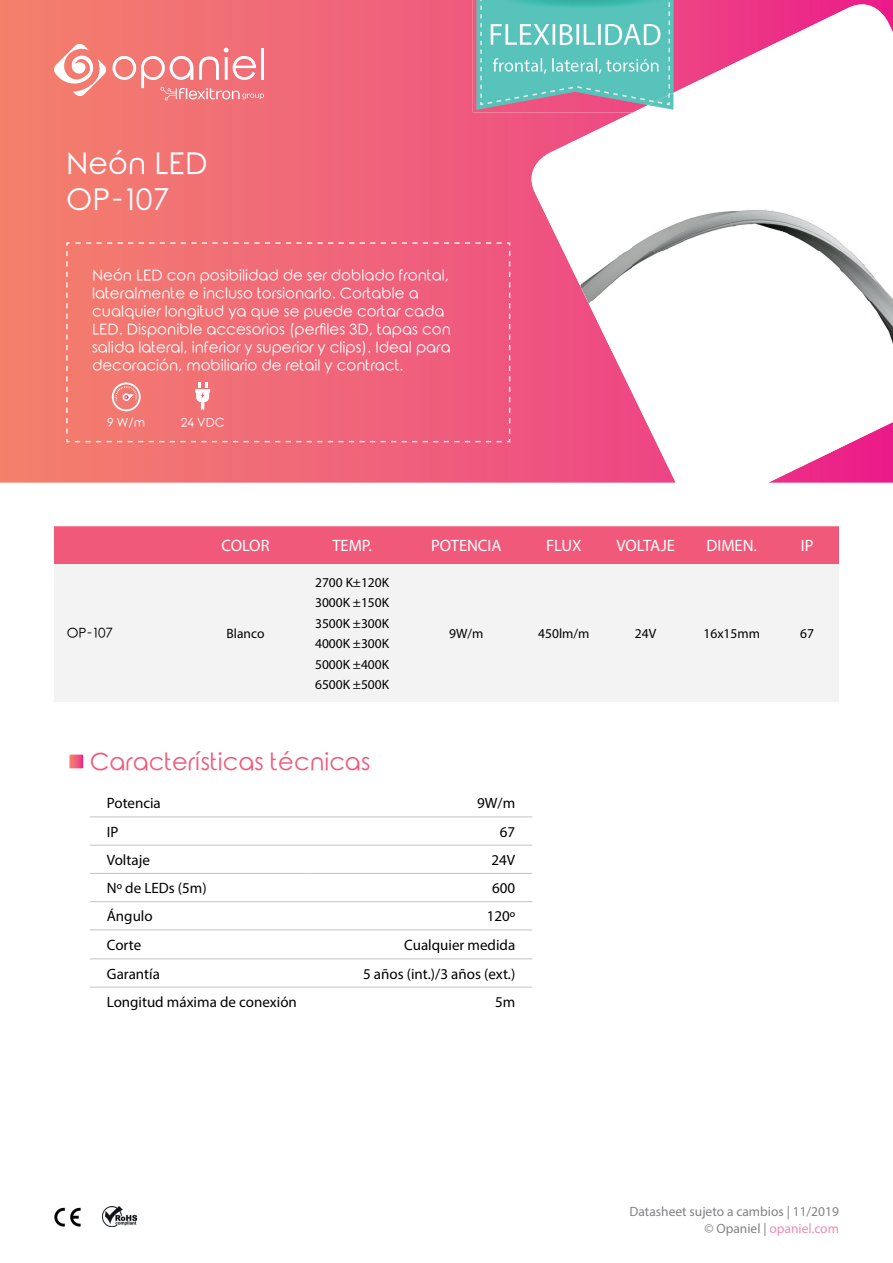
<style>
.page{position:relative;width:893px;height:1263px;background:#fff}
.page>*{position:absolute;margin:0;border:0;box-sizing:border-box;transform-origin:0 0}
.t1{font:30px/36px "Rounded Elegance";color:#fff}
.t2{font:24px "Rounded Elegance";color:#f0597a}
.t3{font:16.5px "Myriad Pro";color:#fff}
.t4{font:15px/18px "Rounded Elegance";color:#fff}
.t5{font:15px "Myriad Pro";color:#000001}
.t6{font:13.5px/20.4px "Myriad Pro";color:#000001;text-align:justify}
.t7{font:13.5px/16.5px "Myriad Pro";color:#808285;text-align:right}
.t8{font:13.5px "Rounded Elegance";color:#000001}
.t9{font:12px "Rounded Elegance";color:#fff}
.s1{color:#f18ab5}
</style>
<div class="page">
<svg style="left:0;top:0;width:522px;height:483px;background:#f16d75"></svg>
<svg style="left:66px;top:242px;width:445px;height:201px;background:#f06a78"></svg>
<svg style="left:54px;top:44px;width:210px;height:56px;background:#f48e8d"></svg>
<svg style="left:195px;top:383px;width:15px;height:26px"></svg>
<svg style="left:112px;top:382px;width:29px;height:29px"></svg>
<img style="left:54px;top:1207px;width:27px;height:20px">
<img style="left:102px;top:1207px;width:34px;height:19px">
<svg style="left:522px;top:0;width:371px;height:483px"></svg>
<img style="left:580px;top:202px;width:313px;height:99px">
<img style="left:588px;top:301px;width:305px;height:49px">
<div style="left:54px;top:526px;width:785px;height:38px;background:#f0597a"></div>
<div style="left:54px;top:564px;width:785px;height:138px;background:#f3f3f3"></div>
<hr style="left:90px;top:817px;width:221px;height:1px;background:#c1c3c2">
<hr style="left:311px;top:817px;width:221px;height:1px;background:#c1c3c2">
<hr style="left:90px;top:845px;width:221px;height:1px;background:#c1c3c2">
<hr style="left:311px;top:845px;width:221px;height:1px;background:#c1c3c2">
<hr style="left:90px;top:873px;width:221px;height:1px;background:#c1c3c2">
<hr style="left:311px;top:873px;width:221px;height:1px;background:#c1c3c2">
<hr style="left:90px;top:901px;width:221px;height:1px;background:#c1c3c2">
<hr style="left:311px;top:901px;width:221px;height:1px;background:#c1c3c2">
<hr style="left:90px;top:930px;width:221px;height:1px;background:#c1c3c2">
<hr style="left:311px;top:930px;width:221px;height:1px;background:#c1c3c2">
<hr style="left:90px;top:958px;width:221px;height:1px;background:#c1c3c2">
<hr style="left:311px;top:958px;width:221px;height:1px;background:#c1c3c2">
<hr style="left:90px;top:987px;width:221px;height:1px;background:#c1c3c2">
<hr style="left:311px;top:987px;width:221px;height:1px;background:#c1c3c2">
<svg style="left:69px;top:755px;width:14px;height:13px"></svg>
<img style="left:473px;top:0;width:205px;height:112px">
<img style="left:633px;top:91px;width:45px;height:21px">
<h1 class="t1" style="left:66px;top:149px;width:143px">Neón LED<br>OP-107</h1>
<p class="t4" style="left:92px;top:268px;width:360px">Neón LED con posibilidad de ser doblado frontal, lateralmente e incluso torsionarlo. Cortable a cualquier longitud ya que se puede cortar cada LED. Disponible accesorios (perfiles 3D, tapas con salida lateral, inferior y superior y clips). Ideal para decoración, mobiliario de retail y contract.</p>
<p class="t9" style="left:107px;top:416px;width:39px">9 W/m</p>
<p class="t9" style="left:181px;top:416px;width:45px">24 VDC</p>
<p class="t3" style="left:222px;top:536px;width:49px">COLOR</p>
<p class="t3" style="left:332px;top:536px;width:41px">TEMP.</p>
<p class="t3" style="left:431px;top:536px;width:72px">POTENCIA</p>
<p class="t3" style="left:546px;top:536px;width:37px">FLUX</p>
<p class="t3" style="left:616px;top:536px;width:60px">VOLTAJE</p>
<p class="t3" style="left:706px;top:536px;width:52px">DIMEN.</p>
<p class="t3" style="left:801px;top:536px;width:14px">IP</p>
<p class="t8" style="left:67px;top:625px;width:48px">OP-107</p>
<p class="t6" style="left:227px;top:623px;width:39px">Blanco</p>
<p class="t6" style="left:315px;top:572px;width:76px">2700 K±120K 3000K ±150K 3500K ±300K 4000K ±300K 5000K ±400K 6500K ±500K</p>
<p class="t6" style="left:449px;top:623px;width:36px">9W/m</p>
<p class="t6" style="left:538px;top:623px;width:53px">450lm/m</p>
<p class="t6" style="left:635px;top:623px;width:23px">24V</p>
<p class="t6" style="left:703px;top:623px;width:58px">16x15mm</p>
<p class="t6" style="left:800px;top:623px;width:15px">67</p>
<h2 class="t2" style="left:90px;top:748px;width:282px">Características técnicas</h2>
<p class="t5" style="left:107px;top:794px;width:56px">Potencia</p>
<p class="t5" style="left:477px;top:794px;width:40px">9W/m</p>
<p class="t5" style="left:107px;top:822px;width:13px">IP</p>
<p class="t5" style="left:500px;top:822px;width:17px">67</p>
<p class="t5" style="left:107px;top:851px;width:45px">Voltaje</p>
<p class="t5" style="left:491px;top:851px;width:25px">24V</p>
<p class="t5" style="left:107px;top:879px;width:101px">Nº de LEDs (5m)</p>
<p class="t5" style="left:492px;top:879px;width:25px">600</p>
<p class="t5" style="left:107px;top:907px;width:47px">Ángulo</p>
<p class="t5" style="left:487px;top:907px;width:30px">120º</p>
<p class="t5" style="left:107px;top:935px;width:36px">Corte</p>
<p class="t5" style="left:404px;top:936px;width:113px">Cualquier medida</p>
<p class="t5" style="left:107px;top:964px;width:55px">Garantía</p>
<p class="t5" style="left:363px;top:964px;width:154px">5 años (int.)/3 años (ext.)</p>
<p class="t5" style="left:107px;top:992px;width:192px">Longitud máxima de conexión</p>
<p class="t5" style="left:495px;top:992px;width:22px">5m</p>
<p class="t7" style="left:629px;top:1203px;width:211px">Datasheet sujeto a cambios | 11/2019 © Opaniel | <span class="s1">opaniel.com</span></p>
</div>
